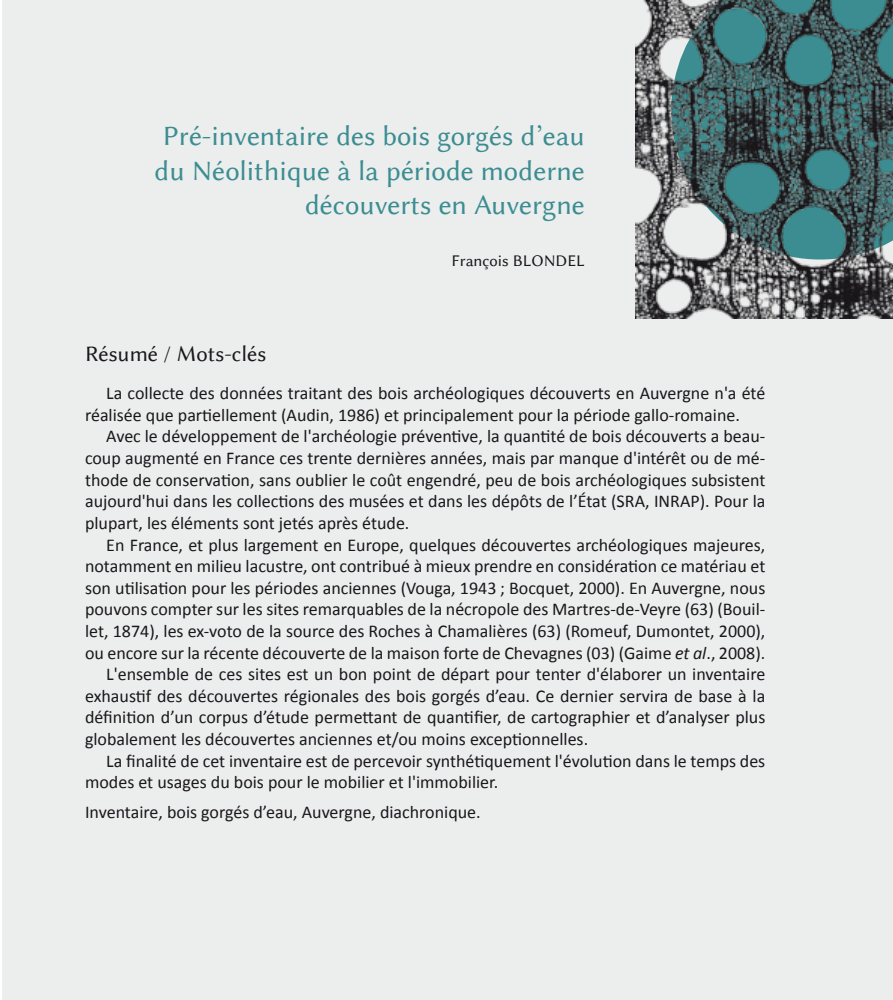
<style>
.page{position:relative;width:893px;height:1000px;background:#fff}
.page>*{position:absolute;margin:0;border:0;box-sizing:border-box;transform-origin:0 0}
.MSH-Titre_article{font:28.5px/34.2px "Lin Biolinum";color:#3b8d91;text-align:right}
.MSH-titre_niveau_1{font:22.5px "Lin Biolinum";color:#1a171c}
.MSH-Texte_courant{font:18px/21.6px "Calibri";color:#1a171c;text-align:justify}
.MSH-Mots_clés{font:18px "Calibri";color:#1a171c}
.MSH-Nom_auteurs_arti{font:16.5px "Lin Biolinum";color:#1a171c}
.s1{font-style:italic}
</style>
<div class="page">
<div style="left:2px;top:0;width:891px;height:999px;background:#eceded"></div>
<img style="left:635px;top:0;width:258px;height:318px">
<p class="MSH-Titre_article" style="left:154px;top:119px;width:432px">Pré-inventaire des bois gorgés d’eau du Néolithique à la période moderne découverts en Auvergne</p>
<p class="MSH-Nom_auteurs_arti" style="left:451px;top:251px;width:135px">François BLONDEL</p>
<p class="MSH-titre_niveau_1" style="left:85px;top:340px;width:183px">Résumé / Mots-clés</p>
<p class="MSH-Texte_courant" style="left:85px;top:382px;width:682px;text-indent:21px">La collecte des données traitant des bois archéologiques découverts en Auvergne n'a été réalisée que partiellement (Audin, 1986) et principalement pour la période gallo-romaine.</p>
<p class="MSH-Texte_courant" style="left:85px;top:425px;width:682px;text-indent:21px">Avec le développement de l'archéologie préventive, la quantité de bois découverts a beau&shy;coup augmenté en France ces trente dernières années, mais par manque d'intérêt ou de mé&shy;thode de conservation, sans oublier le coût engendré, peu de bois archéologiques subsistent aujourd'hui dans les collections des musées et dans les dépôts de l’État (SRA, INRAP). Pour la plupart, les éléments sont jetés après étude.</p>
<p class="MSH-Texte_courant" style="left:85px;top:533px;width:682px;text-indent:21px">En France, et plus largement en Europe, quelques découvertes archéologiques majeures, notamment en milieu lacustre, ont contribué à mieux prendre en considération ce matériau et son utilisation pour les périodes anciennes (Vouga, 1943 ; Bocquet, 2000). En Auvergne, nous pouvons compter sur les sites remarquables de la nécropole des Martres-de-Veyre (63) (Bouil&shy;let, 1874), les ex-voto de la source des Roches à Chamalières (63) (Romeuf, Dumontet, 2000), ou encore sur la récente découverte de la maison forte de Chevagnes (03) (Gaime <span class="s1">et al</span>., 2008).</p>
<p class="MSH-Texte_courant" style="left:85px;top:663px;width:682px;text-indent:21px">L'ensemble de ces sites est un bon point de départ pour tenter d'élaborer un inventaire exhaustif des découvertes régionales des bois gorgés d’eau. Ce dernier servira de base à la définition d’un corpus d’étude permettant de quantifier, de cartographier et d’analyser plus globalement les découvertes anciennes et/ou moins exceptionnelles.</p>
<p class="MSH-Texte_courant" style="left:85px;top:749px;width:682px;text-indent:21px">La finalité de cet inventaire est de percevoir synthétiquement l'évolution dans le temps des modes et usages du bois pour le mobilier et l'immobilier.</p>
<p class="MSH-Mots_clés" style="left:85px;top:800px;width:397px">Inventaire, bois gorgés d’eau, Auvergne, diachronique.</p>
</div>
